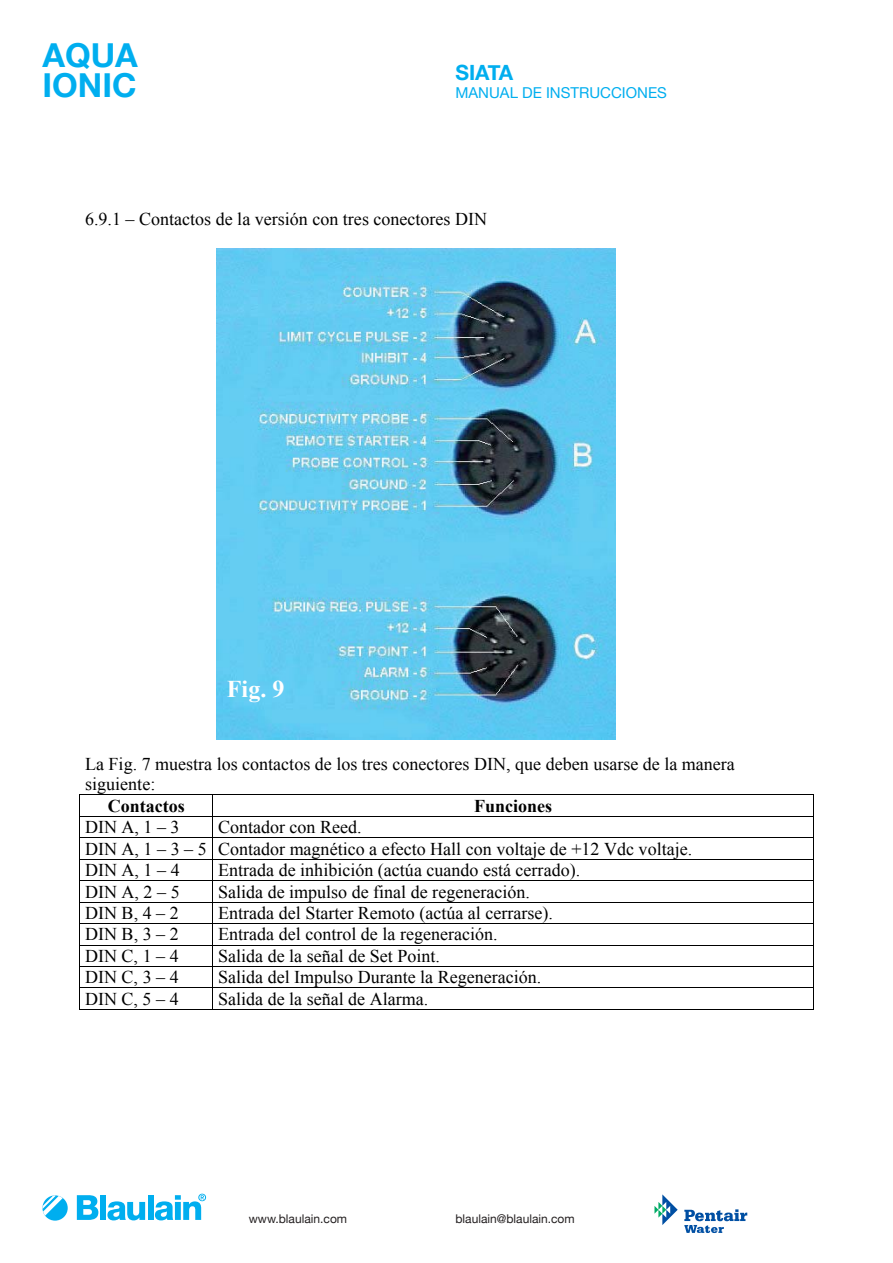
<style>
.page{position:relative;width:893px;height:1263px;background:#fff}
.page>*{position:absolute;margin:0;border:0;box-sizing:border-box;transform-origin:0 0}
.t1{font:700 33px/30px "Helvetica Neue";color:#00aeef}
.t2{font:700 24px "Times New Roman";color:#fff}
.t3{font:700 21px "Helvetica Neue";letter-spacing:-.045em;color:#00aeef}
.t4{font:18px/21.5px "Times New Roman";color:#000}
.t5{font:700 18px "Times New Roman";color:#000}
.t6{font:15px "Helvetica Neue";color:#00aeef}
.t7{font:12px "Helvetica Neue";color:#231f20}
</style>
<div class="page">
<img style="left:216px;top:248px;width:399px;height:491px">
<hr style="left:79px;top:795px;width:735px;height:1px;background:#000">
<hr style="left:79px;top:816px;width:735px;height:1px;background:#000">
<hr style="left:79px;top:837px;width:735px;height:1px;background:#000">
<hr style="left:79px;top:859px;width:735px;height:1px;background:#000">
<hr style="left:79px;top:880px;width:735px;height:1px;background:#000">
<hr style="left:79px;top:902px;width:735px;height:1px;background:#000">
<hr style="left:79px;top:923px;width:735px;height:1px;background:#000">
<hr style="left:79px;top:945px;width:735px;height:1px;background:#000">
<hr style="left:79px;top:966px;width:735px;height:1px;background:#000">
<hr style="left:79px;top:988px;width:735px;height:1px;background:#000">
<svg style="left:79px;top:796px;width:1px;height:213px"></svg>
<hr style="left:79px;top:1009px;width:133px;height:1px;background:#000">
<svg style="left:212px;top:796px;width:1px;height:214px"></svg>
<hr style="left:213px;top:1009px;width:600px;height:1px;background:#000">
<svg style="left:813px;top:796px;width:1px;height:214px"></svg>
<svg style="left:77px;top:1195px;width:21px;height:25px"></svg>
<div style="left:100px;top:1195px;width:6px;height:25px;background:#00aeef"></div>
<svg style="left:107px;top:1201px;width:38px;height:19px"></svg>
<div style="left:147px;top:1195px;width:6px;height:25px;background:#00aeef"></div>
<svg style="left:155px;top:1194px;width:51px;height:26px"></svg>
<svg style="left:42px;top:1195px;width:25px;height:26px"></svg>
<svg style="left:684px;top:1209px;width:63px;height:24px"></svg>
<svg style="left:654px;top:1194px;width:23px;height:31px"></svg>
<h1 class="t1" style="left:43px;top:40px;width:97px">AQUA<br>IONIC</h1>
<p class="t3" style="left:455px;top:60px;width:59px">SIATA</p>
<p class="t6" style="left:455px;top:84px;width:213px">MANUAL DE INSTRUCCIONES</p>
<p class="t4" style="left:85px;top:208px;width:403px">6.9.1 – Contactos de la versión con tres conectores DIN</p>
<h2 class="t2" style="left:227px;top:676px;width:59px">Fig. 9</h2>
<p class="t4" style="left:85px;top:753px;width:651px;line-height:20.7px">La Fig. 7 muestra los contactos de los tres conectores DIN, que deben usarse de la manera siguiente:</p>
<p class="t5" style="left:108px;top:796px;width:79px">Contactos</p>
<p class="t5" style="left:474px;top:796px;width:80px">Funciones</p>
<p class="t4" style="left:85px;top:817px;width:96px">DIN A, 1 – 3</p>
<p class="t4" style="left:85px;top:817px;width:608px;text-indent:133px">Contador con Reed.<br>DIN A, 1 – 3 – 5 Contador magnético a efecto Hall con voltaje de +12 Vdc voltaje.<br>DIN A, 1 – 4</p>
<p class="t4" style="left:218px;top:859px;width:363px">Entrada de inhibición (actúa cuando está cerrado).</p>
<p class="t4" style="left:85px;top:881px;width:96px">DIN A, 2 – 5</p>
<p class="t4" style="left:218px;top:881px;width:313px">Salida de impulso de final de regeneración.</p>
<p class="t4" style="left:85px;top:902px;width:95px">DIN B, 4 – 2</p>
<p class="t4" style="left:218px;top:902px;width:336px">Entrada del Starter Remoto (actúa al cerrarse).</p>
<p class="t4" style="left:85px;top:924px;width:95px">DIN B, 3 – 2</p>
<p class="t4" style="left:218px;top:924px;width:281px">Entrada del control de la regeneración.</p>
<p class="t4" style="left:85px;top:945px;width:95px">DIN C, 1 – 4</p>
<p class="t4" style="left:218px;top:945px;width:223px">Salida de la señal de Set Point.</p>
<p class="t4" style="left:85px;top:967px;width:95px">DIN C, 3 – 4</p>
<p class="t4" style="left:218px;top:967px;width:325px">Salida del Impulso Durante la Regeneración.</p>
<p class="t4" style="left:85px;top:988px;width:95px">DIN C, 5 – 4</p>
<p class="t4" style="left:218px;top:988px;width:211px">Salida de la señal de Alarma.</p>
<p class="t7" style="left:249px;top:1211px;width:100px">www.blaulain.com</p>
<p class="t7" style="left:455px;top:1211px;width:121px">blaulain@blaulain.com</p>
</div>
